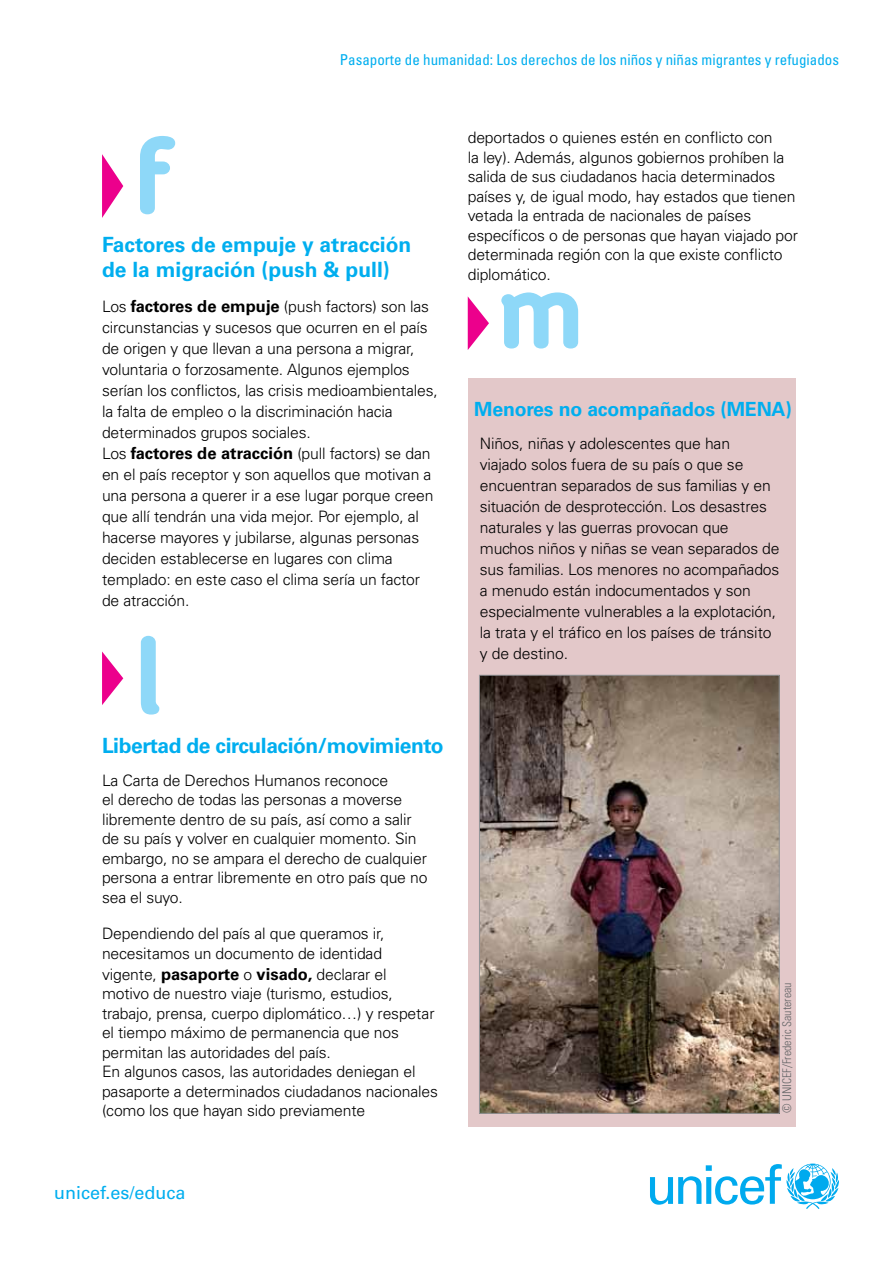
<style>
.page{position:relative;width:893px;height:1263px;background:#fff}
.page>*{position:absolute;margin:0;border:0;box-sizing:border-box;transform-origin:0 0}
.t1{font:700 108px "Blogger Sans";color:#8ed8f8}
.t2{font:700 21px/25.2px "Univers LT Std";letter-spacing:-.01em;color:#00aeef}
.t3{font:700 19.5px "Univers LT Std";letter-spacing:-.01em;color:#00aeef}
.t4{font:18px "Univers LT Std";color:#00aeef}
.t5{font:300 15.75px/21px "Univers LT Std";letter-spacing:-.01em;color:#000}
.t6{font:condensed 15px "Univers LT Std";color:#00aeef}
.t7{font:300 condensed 12px "Univers LT Std";color:#636466}
.s1{font-weight:700;font-size:16.5px}
</style>
<div class="page">
<div style="left:468px;top:378px;width:328px;height:749px;background:#e3c8c9"></div>
<img style="left:481px;top:677px;width:297px;height:435px">
<div style="left:479px;top:675px;width:301px;height:439px;border:1px solid #939598"></div>
<svg style="left:650px;top:1163px;width:189px;height:46px"></svg>
<svg style="left:102px;top:154px;width:21px;height:64px"></svg>
<svg style="left:102px;top:651px;width:21px;height:54px"></svg>
<svg style="left:468px;top:297px;width:21px;height:53px"></svg>
<p class="t6" style="left:340px;top:50px;width:501px">Pasaporte de humanidad: Los derechos de los niños y niñas migrantes y refugiados</p>
<h1 class="t1" style="left:133px;top:111px;width:44px">f</h1>
<h2 class="t2" style="left:102px;top:232px;width:311px">Factores de empuje y atracción de la migración (push &amp; pull)</h2>
<p class="t5" style="left:102px;top:296px;width:337px">Los <span class="s1">factores de empuje</span> (push factors) son las circunstancias y sucesos que ocurren en el país de origen y que llevan a una persona a migrar, voluntaria o forzosamente. Algunos ejemplos serían los conflictos, las crisis medioambientales, la falta de empleo o la discriminación hacia determinados grupos sociales.<br>Los <span class="s1">factores de atracción</span> (pull factors) se dan en el país receptor y son aquellos que motivan a una persona a querer ir a ese lugar porque creen que allí tendrán una vida mejor. Por ejemplo, al hacerse mayores y jubilarse, algunas personas deciden establecerse en lugares con clima templado: en este caso el clima sería un factor de atracción.</p>
<h1 class="t1" style="left:134px;top:611px;width:30px">l</h1>
<h2 class="t2" style="left:102px;top:733px;width:343px">Libertad de circulación/movimiento</h2>
<p class="t5" style="left:102px;top:770px;width:327px;line-height:19.5px">La Carta de Derechos Humanos reconoce<br>el derecho de todas las personas a moverse libremente dentro de su país, así como a salir de su país y volver en cualquier momento. Sin embargo, no se ampara el derecho de cualquier persona a entrar libremente en otro país que no sea el suyo.</p>
<p class="t5" style="left:102px;top:924px;width:284px;line-height:19.5px">Dependiendo del país al que queramos ir, necesitamos un documento de identidad</p>
<p class="t5" style="left:102px;top:964px;width:337px;line-height:19.5px">vigente, <span class="s1">pasaporte</span> o <span class="s1">visado,</span> declarar el<br>motivo de nuestro viaje (turismo, estudios, trabajo, prensa, cuerpo diplomático…) y respetar el tiempo máximo de permanencia que nos permitan las autoridades del país.<br>En algunos casos, las autoridades deniegan el pasaporte a determinados ciudadanos nacionales (como los que hayan sido previamente</p>
<p class="t5" style="left:468px;top:128px;width:332px;line-height:19.5px">deportados o quienes estén en conflicto con<br>la ley). Además, algunos gobiernos prohíben la salida de sus ciudadanos hacia determinados países y, de igual modo, hay estados que tienen vetada la entrada de nacionales de países específicos o de personas que hayan viajado por determinada región con la que existe conflicto diplomático.</p>
<h1 class="t1" style="left:497px;top:245px;width:90px">m</h1>
<p class="t3" style="left:474px;top:398px;width:319px">Menores no acompañados (MENA)</p>
<p class="t5" style="left:480px;top:433px;width:301px">Niños, niñas y adolescentes que han viajado solos fuera de su país o que se encuentran separados de sus familias y en situación de desprotección. Los desastres naturales y las guerras provocan que muchos niños y niñas se vean separados de sus familias. Los menores no acompañados a menudo están indocumentados y son especialmente vulnerables a la explotación, la trata y el tráfico en los países de tránsito y de destino.</p>
<p class="t7" style="left:780px;top:1113px;width:132px;rotate:-90deg">© UNICEF/Frederic Sautereau</p>
<p class="t4" style="left:54px;top:1182px;width:133px">unicef.es/educa</p>
</div>
